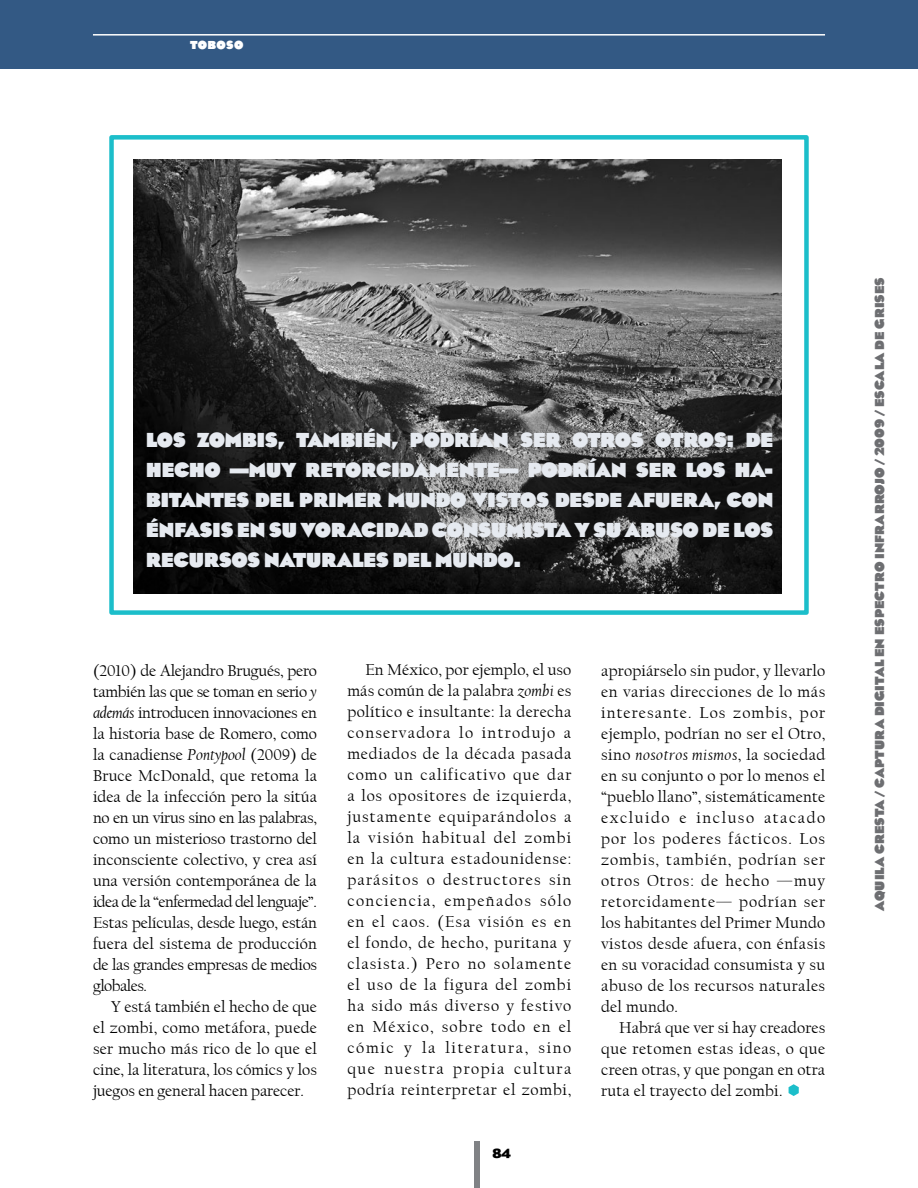
<style>
.page{position:relative;width:918px;height:1188px;background:#fff}
.page>*{position:absolute;margin:0;border:0;box-sizing:border-box;transform-origin:0 0}
.t1{font:900 21px/30px "Eagle";letter-spacing:-.025em;color:#e6eaf0;text-align:justify}
.t2{font:16.5px/21px "Californian FB";letter-spacing:.015em;color:#000;text-align:justify}
.t3{font:900 13.5px "Eagle";color:#6d6e71}
.t4{font:700 13.5px "Eagle";color:#000}
.t5{font:900 12px "Eagle";letter-spacing:.025em;color:#fff}
.s1{font-style:italic}
</style>
<div class="page">
<div style="left:0;top:0;width:918px;height:69px;background:#335984"></div>
<hr style="left:93px;top:34px;width:732px;height:2px;background:#fff">
<div style="left:474px;top:1142px;width:6px;height:46px;background:#808285"></div>
<img style="left:134px;top:159px;width:648px;height:434px">
<svg style="left:789px;top:1084px;width:10px;height:12px"></svg>
<div style="left:109px;top:135px;width:700px;height:480px;border:4px solid #1cbeca"></div>
<p class="t5" style="left:190px;top:38px;width:55px">TOBOSO</p>
<p class="t1" style="left:146px;top:425px;width:629px">LOS ZOMBIS, TAMBIÉN, PODRÍAN SER OTROS OTROS: DE HECHO —MUY RETORCIDAMENTE— PODRÍAN SER LOS HA-BITANTES DEL PRIMER MUNDO VISTOS DESDE AFUERA, CON ÉNFASIS EN SU VORACIDAD CONSUMISTA Y SU ABUSO DE LOS RECURSOS NATURALES DEL MUNDO.</p>
<p class="t2" style="left:93px;top:660px;width:226px">(2010) de Alejandro Brugués, pero también las que se toman en serio <span class="s1">y además</span> introducen innovaciones en la historia base de Romero, como la canadiense <span class="s1">Pontypool</span> (2009) de Bruce McDonald, que retoma la idea de la infección pero la sitúa no en un virus sino en las palabras, como un misterioso trastorno del inconsciente colectivo, y crea así una versión contemporánea de la idea de la “enfermedad del lenguaje”.<br>Estas películas, desde luego, están fuera del sistema de producción de las grandes empresas de medios globales.</p>
<p class="t2" style="left:93px;top:996px;width:226px;text-indent:18px">Y está también el hecho de que el zombi, como metáfora, puede ser mucho más rico de lo que el cine, la literatura, los cómics y los juegos en general hacen parecer.</p>
<p class="t2" style="left:347px;top:660px;width:226px;text-indent:18px">En México, por ejemplo, el uso más común de la palabra <span class="s1">zombi</span> es político e insultante: la derecha conservadora lo introdujo a mediados de la década pasada como un calificativo que dar a los opositores de izquierda, justamente equiparándolos a la visión habitual del zombi en la cultura estadounidense: parásitos o destructores sin conciencia, empeñados sólo en el caos. (Esa visión es en el fondo, de hecho, puritana y clasista.) Pero no solamente el uso de la figura del zombi ha sido más diverso y festivo en México, sobre todo en el cómic y la literatura, sino que nuestra propia cultura podría reinterpretar el zombi,</p>
<p class="t2" style="left:601px;top:660px;width:226px">apropiárselo sin pudor, y llevarlo en varias direcciones de lo más interesante. Los zombis, por ejemplo, podrían no ser el Otro, sino <span class="s1">nosotros mismos</span>, la sociedad en su conjunto o por lo menos el “pueblo llano”, sistemáticamente excluido e incluso atacado por los poderes fácticos. Los zombis, también, podrían ser otros Otros: de hecho —muy retorcidamente— podrían ser los habitantes del Primer Mundo vistos desde afuera, con énfasis en su voracidad consumista y su abuso de los recursos naturales del mundo.</p>
<p class="t2" style="left:601px;top:1017px;width:226px;text-indent:18px">Habrá que ver si hay creadores que retomen estas ideas, o que creen otras, y que pongan en otra ruta el trayecto del zombi.</p>
<p class="t4" style="left:492px;top:1146px;width:20px">84</p>
<p class="t3" style="left:872px;top:911px;width:635px;rotate:-90deg">AQUILA CRESTA / CAPTURA DIGITAL EN ESPECTRO INFRARROJO / 2009 / ESCALA DE GRISES</p>
</div>
